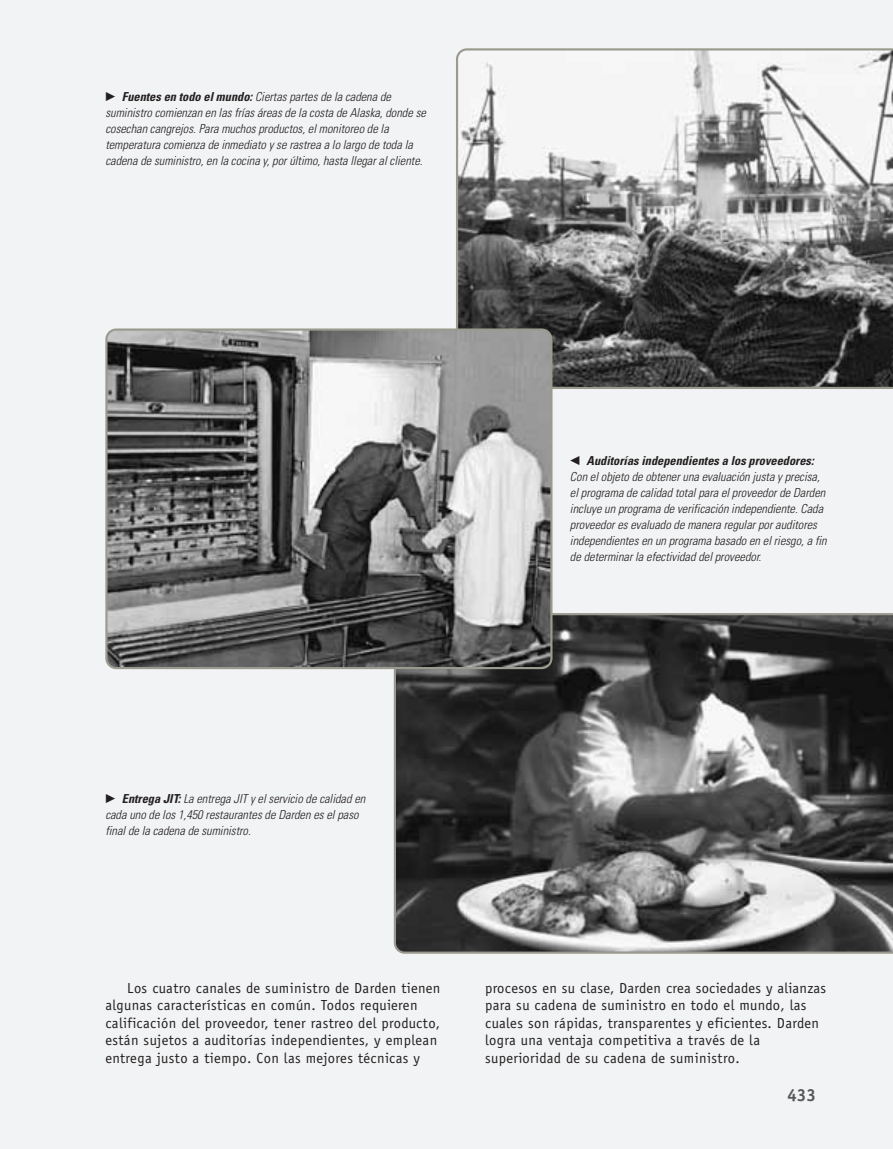
<style>
.page{position:relative;width:893px;height:1149px;background:#fff}
.page>*{position:absolute;margin:0;border:0;box-sizing:border-box;transform-origin:0 0}
.t1{font:700 17.4px "Officina Sans";color:#57585a}
.t2{font:14.55px/17.4px "Officina Sans";letter-spacing:.025em;color:#231f20}
.t3{font:italic 300 condensed 12.3px/16px "Univers";color:#231f20}
.t4{font:italic 700 condensed 12.3px "Univers";color:#231f20}
.s1{font-family:"Mathematical Pi Six";font-weight:400;font-style:normal;font-stretch:normal}
.s2{font-weight:700}
</style>
<div class="page">
<div style="left:0;top:0;width:893px;height:1148px;background:#f2f3f4"></div>
<svg style="left:456px;top:48px;width:437px;height:341px"></svg>
<svg style="left:394px;top:613px;width:499px;height:340px"></svg>
<svg style="left:105px;top:328px;width:448px;height:341px"></svg>
<svg style="left:571px;top:455px;width:9px;height:9px"></svg>
<p class="t3" style="left:105px;top:90px;width:325px"><span class="s1">-</span> <span class="s2">Fuentes en todo elmundo:</span> Ciertas partes de la cadena de suministro comienzan en las frías áreas de la costa de Alaska,donde se cosechan cangrejos.Para muchos productos,elmonitoreo de la temperatura comienza de inmediato y se rastrea a lo largo de toda la cadena de suministro,en la cocina y,porúltimo,hasta llegaralcliente.</p>
<p class="t3" style="left:105px;top:792px;width:264px"><span class="s1">-</span> <span class="s2">Entrega JIT:</span> La entrega JIT y elservicio de calidad en cada uno de los 1,450 restaurantes de Darden es elpaso finalde la cadena de suministro.</p>
<p class="t4" style="left:586px;top:455px;width:231px">Auditorías independientes a los proveedores:</p>
<p class="t3" style="left:570px;top:469px;width:261px">Con elobjeto de obteneruna evaluación justa y precisa, elprograma de calidad totalpara elproveedorde Darden incluye un programa de verificación independiente.Cada proveedores evaluado de manera regularporauditores independientes en un programa basado en elriesgo,a fin de determinarla efectividad delproveedor.</p>
<p class="t2" style="left:105px;top:980px;width:337px;text-indent:22px">Los cuatro canales de suministro de Darden tienen algunas características en común. Todos requieren calificación del proveedor, tener rastreo del producto, están sujetos a auditorías independientes, y emplean entrega justo a tiempo. Con las mejores técnicas y</p>
<p class="t2" style="left:485px;top:980px;width:343px">procesos en su clase, Darden crea sociedades y alianzas para su cadena de suministro en todo el mundo, las cuales son rápidas, transparentes y eficientes. Darden logra una ventaja competitiva a través de la superioridad de su cadena de suministro.</p>
<h1 class="t1" style="left:787px;top:1087px;width:31px">433</h1>
</div>
